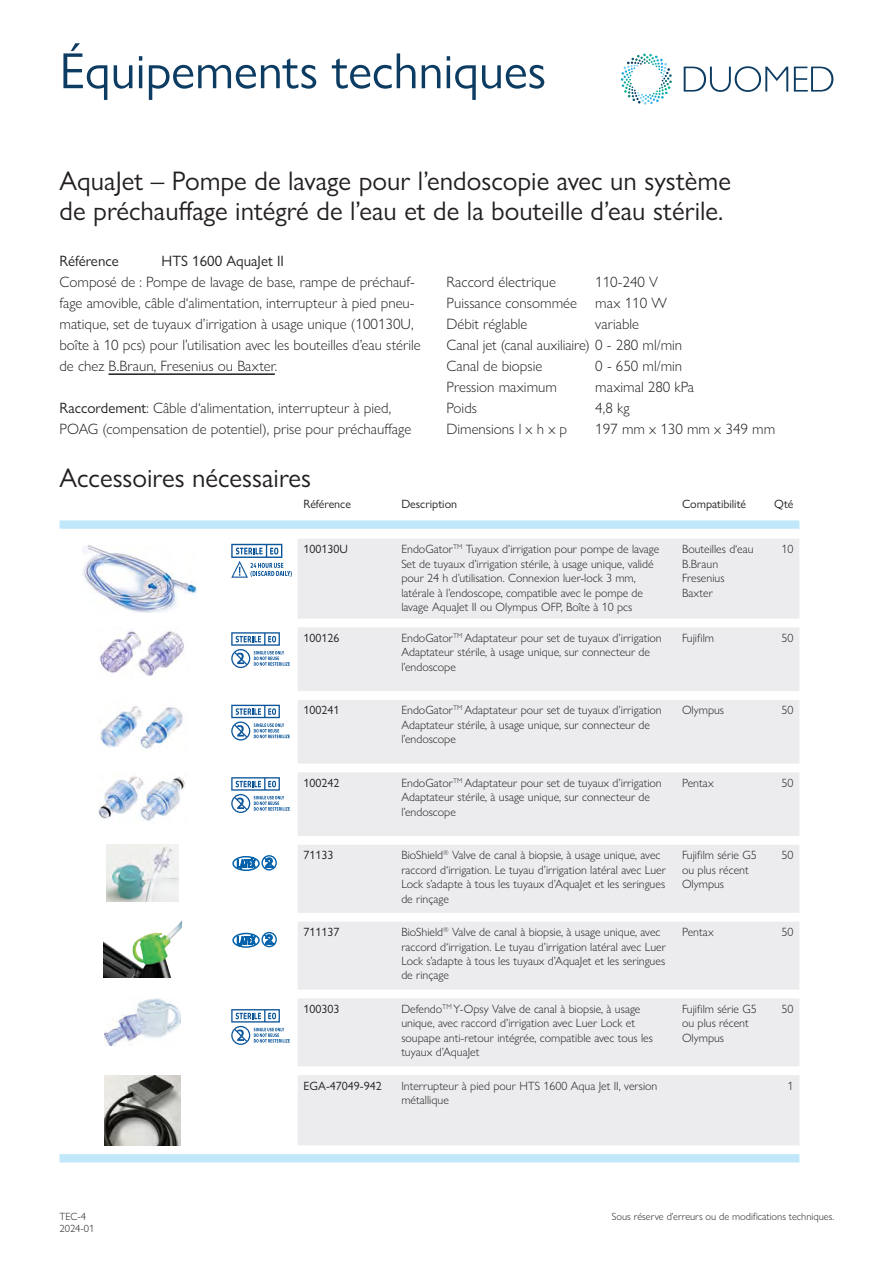
<style>
.page{position:relative;width:893px;height:1263px;background:#fff}
.page>*{position:absolute;margin:0;border:0;box-sizing:border-box;transform-origin:0 0}
.t1{font:51px "Gill Sans Nova";letter-spacing:-.005em;color:#0d3c63}
.t2{font:27px "Gill Sans Nova";color:#231f20}
.Fliesstext{font:300 15px/21px "Gill Sans Nova";color:#231f20}
.t3{font:15px "Gill Sans Nova";color:#231f20}
.t4{font:300 12px/14.4px "Gill Sans Nova";color:#231f20}
.t5{font:12px "Gill Sans Nova";color:#231f20}
.t6{font:300 10.5px/12.6px "Gill Sans Nova";color:#231f20}
.s1{font-weight:400}
</style>
<div class="page">
<svg style="left:621px;top:54px;width:51px;height:51px"></svg>
<svg style="left:684px;top:66px;width:149px;height:26px"></svg>
<hr style="left:109px;top:373px;width:166px;height:2px;background:#231f20">
<svg style="left:60px;top:520px;width:739px;height:642px"></svg>
<svg style="left:298px;top:539px;width:501px;height:606px;background:#ededef"></svg>
<img style="left:83px;top:545px;width:113px;height:68px">
<svg style="left:231px;top:544px;width:61px;height:34px"></svg>
<img style="left:98px;top:627px;width:89px;height:51px">
<svg style="left:231px;top:632px;width:59px;height:36px"></svg>
<img style="left:98px;top:700px;width:89px;height:51px">
<svg style="left:231px;top:705px;width:59px;height:35px"></svg>
<img style="left:98px;top:772px;width:89px;height:51px">
<svg style="left:231px;top:777px;width:59px;height:36px"></svg>
<img style="left:106px;top:845px;width:72px;height:56px">
<svg style="left:232px;top:855px;width:45px;height:16px"></svg>
<img style="left:103px;top:921px;width:79px;height:56px">
<svg style="left:232px;top:932px;width:45px;height:16px"></svg>
<img style="left:105px;top:998px;width:75px;height:47px">
<svg style="left:231px;top:1009px;width:59px;height:36px"></svg>
<img style="left:104px;top:1075px;width:77px;height:70px">
<h1 class="t1" style="left:60px;top:40px;width:488px">Équipements techniques</h1>
<p class="t2" style="left:60px;top:164px;width:673px">AquaJet – Pompe de lavage pour l’endoscopie avec un système</p>
<p class="t2" style="left:60px;top:194px;width:665px">de préchauffage intégré de l’eau et de la bouteille d’eau stérile.</p>
<p class="t3" style="left:60px;top:252px;width:61px">Référence</p>
<p class="t3" style="left:162px;top:252px;width:124px">HTS 1600 AquaJet II</p>
<p class="Fliesstext" style="left:60px;top:271px;width:363px">Composé de : Pompe de lavage de base, rampe de préchauf&shy;fage amovible, câble d‘alimentation, interrupteur à pied pneu&shy;matique, set de tuyaux d’irrigation à usage unique (100130U, boîte à 10 pcs) pour l’utilisation avec les bouteilles d’eau stérile de chez B.Braun, Fresenius ou Baxter.</p>
<p class="Fliesstext" style="left:60px;top:397px;width:353px"><span class="s1">Raccordement</span>: Câble d‘alimentation, interrupteur à pied,<br>POAG (compensation de potentiel), prise pour préchauffage</p>
<p class="Fliesstext" style="left:446px;top:271px;width:111px">Raccord électrique</p>
<p class="Fliesstext" style="left:595px;top:271px;width:64px">110-240 V</p>
<p class="Fliesstext" style="left:446px;top:292px;width:222px">Puissance consommée max 110 W</p>
<p class="Fliesstext" style="left:446px;top:313px;width:82px">Débit réglable</p>
<p class="Fliesstext" style="left:595px;top:313px;width:45px">variable</p>
<p class="Fliesstext" style="left:446px;top:334px;width:237px">Canal jet (canal auxiliaire) 0 - 280 ml/min</p>
<p class="Fliesstext" style="left:446px;top:355px;width:97px">Canal de biopsie</p>
<p class="Fliesstext" style="left:595px;top:355px;width:88px">0 - 650 ml/min</p>
<p class="Fliesstext" style="left:446px;top:376px;width:112px">Pression maximum</p>
<p class="Fliesstext" style="left:595px;top:376px;width:100px">maximal 280 kPa</p>
<p class="Fliesstext" style="left:446px;top:397px;width:32px">Poids</p>
<p class="Fliesstext" style="left:595px;top:397px;width:36px">4,8 kg</p>
<p class="Fliesstext" style="left:446px;top:418px;width:122px">Dimensions l x h x p</p>
<p class="Fliesstext" style="left:595px;top:418px;width:181px">197 mm x 130 mm x 349 mm</p>
<p class="t2" style="left:60px;top:462px;width:253px">Accessoires nécessaires</p>
<p class="t5" style="left:304px;top:497px;width:49px">Référence</p>
<p class="t5" style="left:401px;top:497px;width:57px">Description</p>
<p class="t5" style="left:682px;top:497px;width:66px">Compatibilité</p>
<p class="t5" style="left:774px;top:497px;width:21px">Qté</p>
<p class="t5" style="left:304px;top:542px;width:46px">100130U</p>
<p class="t4" style="left:401px;top:542px;width:260px">EndoGator<sup>TM</sup> Tuyaux d’irrigation pour pompe de lavage</p>
<p class="t4" style="left:401px;top:556px;width:254px">Set de tuyaux d’irrigation stérile, à usage unique, validé pour 24 h d’utilisation. Connexion luer-lock 3 mm, latérale à l’endoscope, compatible avec le pompe de lavage AquaJet II ou Olympus OFP, Boîte à 10 pcs</p>
<p class="t4" style="left:781px;top:542px;width:13px">10</p>
<p class="t4" style="left:682px;top:542px;width:73px">Bouteilles d‘eau</p>
<p class="t4" style="left:682px;top:556px;width:38px">B.Braun</p>
<p class="t4" style="left:682px;top:571px;width:44px">Fresenius</p>
<p class="t4" style="left:682px;top:585px;width:32px">Baxter</p>
<p class="t5" style="left:304px;top:631px;width:37px">100126</p>
<p class="t4" style="left:401px;top:631px;width:262px">EndoGator<sup>TM</sup> Adaptateur pour set de tuyaux d’irrigation</p>
<p class="t4" style="left:401px;top:645px;width:250px">Adaptateur stérile, à usage unique, sur connecteur de l’endoscope</p>
<p class="t5" style="left:304px;top:703px;width:37px">100241</p>
<p class="t4" style="left:401px;top:703px;width:262px">EndoGator<sup>TM</sup> Adaptateur pour set de tuyaux d’irrigation</p>
<p class="t4" style="left:401px;top:717px;width:250px">Adaptateur stérile, à usage unique, sur connecteur de l’endoscope</p>
<p class="t5" style="left:304px;top:775px;width:37px">100242</p>
<p class="t4" style="left:401px;top:775px;width:262px">EndoGator<sup>TM</sup> Adaptateur pour set de tuyaux d’irrigation</p>
<p class="t4" style="left:401px;top:790px;width:250px">Adaptateur stérile, à usage unique, sur connecteur de l’endoscope</p>
<p class="t4" style="left:682px;top:631px;width:34px">Fujifilm</p>
<p class="t4" style="left:781px;top:631px;width:13px">50</p>
<p class="t4" style="left:682px;top:703px;width:44px">Olympus</p>
<p class="t4" style="left:781px;top:703px;width:13px">50</p>
<p class="t4" style="left:682px;top:775px;width:33px">Pentax</p>
<p class="t4" style="left:781px;top:775px;width:13px">50</p>
<p class="t5" style="left:304px;top:848px;width:31px">71133</p>
<p class="t4" style="left:401px;top:848px;width:266px">BioShield<sup>®</sup> Valve de canal à biopsie, à usage unique, avec raccord d‘irrigation. Le tuyau d’irrigation latéral avec Luer Lock s’adapte à tous les tuyaux d’AquaJet et les seringues de rinçage</p>
<p class="t4" style="left:682px;top:848px;width:76px">Fujifilm série G5 ou plus récent</p>
<p class="t4" style="left:682px;top:877px;width:44px">Olympus</p>
<p class="t4" style="left:781px;top:848px;width:13px">50</p>
<p class="t5" style="left:304px;top:925px;width:37px">711137</p>
<p class="t4" style="left:401px;top:925px;width:266px">BioShield<sup>®</sup> Valve de canal à biopsie, à usage unique, avec raccord d‘irrigation. Le tuyau d’irrigation latéral avec Luer Lock s’adapte à tous les tuyaux d’AquaJet et les seringues de rinçage</p>
<p class="t4" style="left:682px;top:925px;width:33px">Pentax</p>
<p class="t4" style="left:781px;top:925px;width:13px">50</p>
<p class="t5" style="left:304px;top:1001px;width:37px">100303</p>
<p class="t4" style="left:401px;top:1001px;width:253px">Defendo<sup>TM</sup> Y-Opsy Valve de canal à biopsie, à usage unique, avec raccord d’irrigation avec Luer Lock et soupape anti-retour intégrée, compatible avec tous les tuyaux d’AquaJet</p>
<p class="t4" style="left:682px;top:1001px;width:76px">Fujifilm série G5 ou plus récent</p>
<p class="t4" style="left:781px;top:1001px;width:13px">50</p>
<p class="t4" style="left:682px;top:1030px;width:44px">Olympus</p>
<p class="t5" style="left:304px;top:1078px;width:80px">EGA-47049-942</p>
<p class="t4" style="left:401px;top:1078px;width:258px">Interrupteur à pied pour HTS 1600 Aqua Jet II, version métallique</p>
<p class="t4" style="left:787px;top:1078px;width:7px">1</p>
<p class="t6" style="left:60px;top:1209px;width:36px">TEC-4<br>2024-01</p>
<p class="t6" style="left:612px;top:1209px;width:224px">Sous réserve d’erreurs ou de modifications techniques.</p>
</div>
